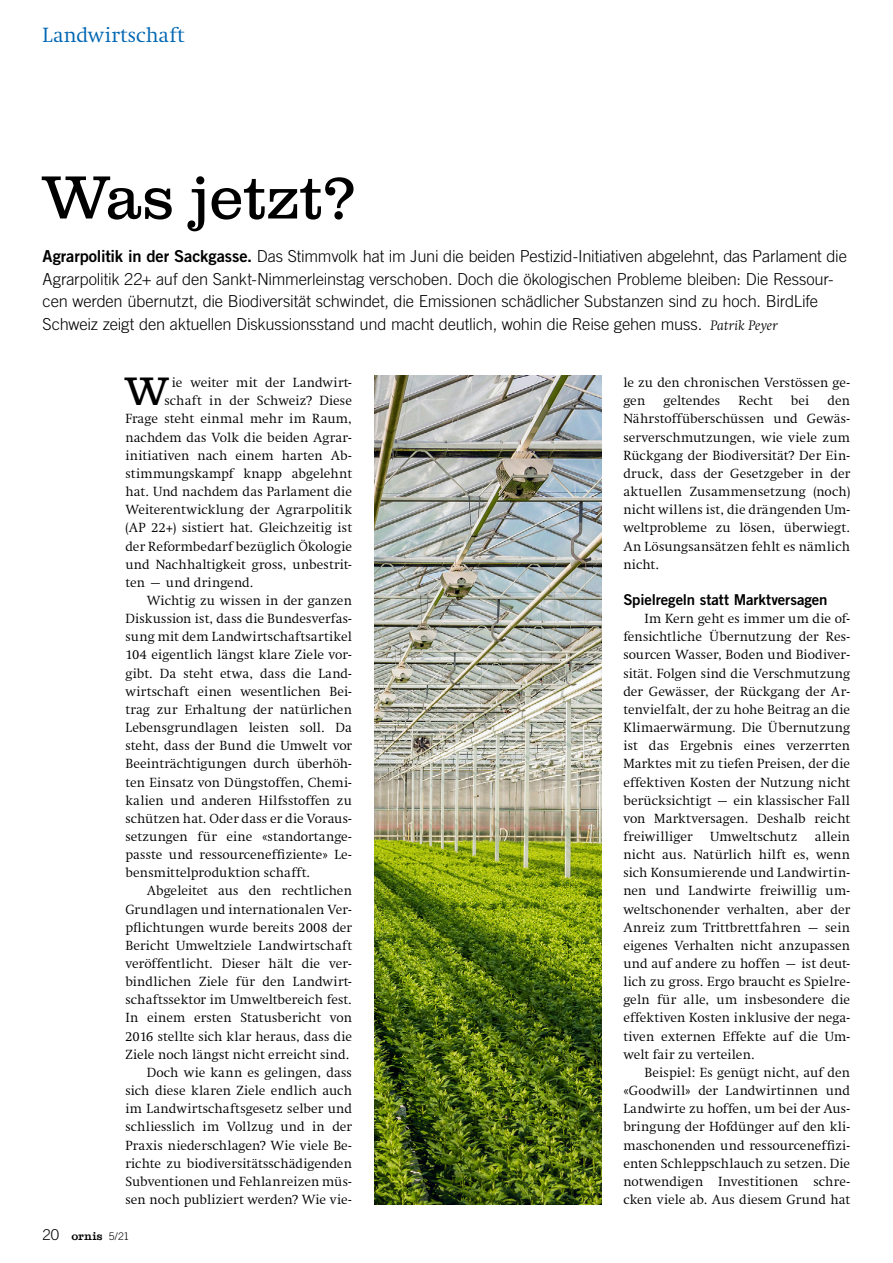
<style>
.page{position:relative;width:893px;height:1263px;background:#fff}
.page>*{position:absolute;margin:0;border:0;box-sizing:border-box;transform-origin:0 0}
._003_Haupttitel{font:300 63px "Clarendon Com";letter-spacing:.005em;color:#000}
._005_Lauftext_mit_In{font:300 40.8px "Clarendon Com";color:#000}
._001_Rubriktitel{font:300 21px "Swift LT Std";letter-spacing:.01em;color:#0067b3}
._004_Lead{font:300 16.5px/22.5px "Trade Gothic LT Std";letter-spacing:-.015em;color:#000}
._006_Zwischentitel{font:15px "Trade Gothic LT Std Bd 2";letter-spacing:-.005em;color:#000}
._005_Lauftext{font:300 13.5px/18.1px "Swift LT Std";letter-spacing:.01em;color:#000;text-align:justify}
._005_Lauftext-2{font:300 13.5px "Swift LT Std";letter-spacing:-.01em;color:#000}
.t1{font:500 12px "Clarendon Com";letter-spacing:.02em;color:#000}
.s1{font-family:"Trade Gothic LT Std Bd 2";font-weight:400}
.s2{font-family:"Swift LT Std";font-style:italic;font-size:13.8px}
.s3{font-family:"Trade Gothic LT Std";font-weight:300;font-size:15px}
.s4{font-family:"Trade Gothic LT Std";font-weight:300;font-size:10.5px}
</style>
<div class="page">
<img style="left:374px;top:376px;width:228px;height:828px">
<p class="_001_Rubriktitel" style="left:43px;top:24px;width:143px">Landwirtschaft</p>
<p class="_003_Haupttitel" style="left:43px;top:161px;width:317px">Was jetzt?</p>
<p class="_004_Lead" style="left:43px;top:245px;width:806px"><span class="s1">Agrarpolitik in der Sackgasse.</span> Das Stimmvolk hat im Juni die beiden Pestizid-Initiativen abgelehnt, das Parlament die Agrarpolitik 22+ auf den Sankt-Nimmerleinstag verschoben. Doch die ökologischen Probleme bleiben: Die Ressour&shy;cen werden übernutzt, die Biodiversität schwindet, die Emissionen schädlicher Substanzen sind zu hoch. BirdLife Schweiz zeigt den aktuellen Diskussionsstand und macht deutlich, wohin die Reise gehen muss. <span class="s2">Patrik Peyer</span></p>
<p class="_005_Lauftext" style="left:172px;top:374px;width:182px">ie weiter mit der Landwirt-</p>
<p class="_005_Lauftext" style="left:164px;top:392px;width:189px">schaft in der Schweiz? Diese</p>
<p class="_005_Lauftext" style="left:125px;top:410px;width:228px">Frage steht einmal mehr im Raum,</p>
<p class="_005_Lauftext" style="left:125px;top:428px;width:228px">nachdem das Volk die beiden Agrar-</p>
<p class="_005_Lauftext" style="left:125px;top:446px;width:228px">initiativen nach einem harten Ab-</p>
<p class="_005_Lauftext" style="left:125px;top:464px;width:228px">stimmungskampf knapp abgelehnt</p>
<p class="_005_Lauftext" style="left:125px;top:483px;width:228px">hat. Und nachdem das Parlament die</p>
<p class="_005_Lauftext" style="left:125px;top:501px;width:228px">Weiterentwicklung der Agrarpolitik</p>
<p class="_005_Lauftext" style="left:125px;top:519px;width:228px">(AP 22+) sistiert hat. Gleichzeitig ist</p>
<p class="_005_Lauftext" style="left:125px;top:537px;width:228px">der Reformbedarf bezüglich Ökologie</p>
<p class="_005_Lauftext" style="left:125px;top:555px;width:228px">und Nachhaltigkeit gross, unbestrit-</p>
<p class="_005_Lauftext" style="left:125px;top:573px;width:130px">ten – und dringend.</p>
<p class="_005_Lauftext" style="left:125px;top:592px;width:228px;text-indent:21px">Wichtig zu wissen in der ganzen Diskussion ist, dass die Bundesverfas&shy;sung mit dem Landwirtschaftsartikel 104 eigentlich längst klare Ziele vor&shy;gibt. Da steht etwa, dass die Land&shy;wirtschaft einen wesentlichen Bei&shy;trag zur Erhaltung der natürlichen Lebensgrundlagen leisten soll. Da steht, dass der Bund die Umwelt vor Beeinträchtigungen durch überhöh&shy;ten Einsatz von Düngstoffen, Chemi&shy;kalien und anderen Hilfsstoffen zu schützen hat. Oder dass er die Voraus&shy;setzungen für eine «standortange&shy;passte und ressourceneffiziente» Le&shy;bensmittelproduktion schafft.</p>
<p class="_005_Lauftext" style="left:125px;top:882px;width:228px;text-indent:21px">Abgeleitet aus den rechtlichen Grundlagen und internationalen Ver&shy;pflichtungen wurde bereits 2008 der Bericht Umweltziele Landwirtschaft veröffentlicht. Dieser hält die ver&shy;bindlichen Ziele für den Landwirt&shy;schaftssektor im Umweltbereich fest.<br>In einem ersten Statusbericht von 2016 stellte sich klar heraus, dass die Ziele noch längst nicht erreicht sind.</p>
<p class="_005_Lauftext" style="left:125px;top:1063px;width:228px;text-indent:21px">Doch wie kann es gelingen, dass sich diese klaren Ziele endlich auch im Landwirtschaftsgesetz selber und schliesslich im Vollzug und in der Praxis niederschlagen? Wie viele Be&shy;richte zu biodiversitätsschädigenden Subventionen und Fehlanreizen müs&shy;sen noch publiziert werden? Wie vie-</p>
<p class="_005_Lauftext_mit_In" style="left:125px;top:368px;width:45px">W</p>
<p class="t1" style="left:43px;top:1229px;width:88px"><span class="s3">20</span> ornis <span class="s4">5/21</span></p>
<p class="_005_Lauftext" style="left:623px;top:374px;width:228px">le zu den chronischen Verstössen ge&shy;gen</p>
<p class="_005_Lauftext" style="left:623px;top:392px;width:228px;text-indent:204px">den Nährstoffüberschüssen und Gewäs&shy;serverschmutzungen, wie viele zum Rückgang der Biodiversität? Der Ein&shy;druck, dass der Gesetzgeber in der aktuellen Zusammensetzung (noch) nicht willens ist, die drängenden Um&shy;weltprobleme zu lösen, überwiegt.<br>An Lösungsansätzen fehlt es nämlich nicht.</p>
<p class="_006_Zwischentitel" style="left:623px;top:590px;width:206px">Spielregeln statt Marktversagen</p>
<p class="_005_Lauftext" style="left:623px;top:610px;width:228px;text-indent:21px">Im Kern geht es immer um die of&shy;fensichtliche Übernutzung der Res&shy;sourcen Wasser, Boden und Biodiver&shy;sität. Folgen sind die Verschmutzung der Gewässer, der Rückgang der Ar&shy;tenvielfalt, der zu hohe Beitrag an die Klimaerwärmung. Die Übernutzung ist das Ergebnis eines verzerrten Marktes mit zu tiefen Preisen, der die effektiven Kosten der Nutzung nicht berücksichtigt – ein klassischer Fall von Marktversagen. Deshalb reicht freiwilliger</p>
<p class="_005_Lauftext" style="left:663px;top:392px;width:58px">geltendes</p>
<p class="_005_Lauftext" style="left:738px;top:392px;width:36px">Recht</p>
<p class="_005_Lauftext" style="left:791px;top:392px;width:20px">bei</p>
<p class="_005_Lauftext" style="left:623px;top:827px;width:228px;text-indent:192px">allein nicht aus. Natürlich hilft es, wenn sich Konsumierende und Landwirtin&shy;nen und Landwirte freiwillig um&shy;weltschonender verhalten, aber der Anreiz zum Trittbrettfahren – sein eigenes Verhalten nicht anzupassen und auf andere zu hoffen – ist deut&shy;lich zu gross. Ergo braucht es Spielre&shy;geln für alle, um insbesondere die effektiven Kosten inklusive der nega&shy;tiven externen Effekte auf die Um&shy;welt fair zu verteilen.</p>
<p class="_005_Lauftext" style="left:623px;top:1063px;width:228px;text-indent:21px">Beispiel: Es genügt nicht, auf den «Goodwill» der Landwirtinnen und Landwirte zu hoffen, um bei der Aus&shy;bringung der Hofdünger auf den kli&shy;maschonenden und ressourceneffizi&shy;enten Schleppschlauch zu setzen. Die notwendigen Investitionen schre&shy;cken viele ab. Aus diesem Grund hat</p>
<p class="_005_Lauftext-2" style="left:710px;top:829px;width:89px">Umweltschutz</p>
</div>
